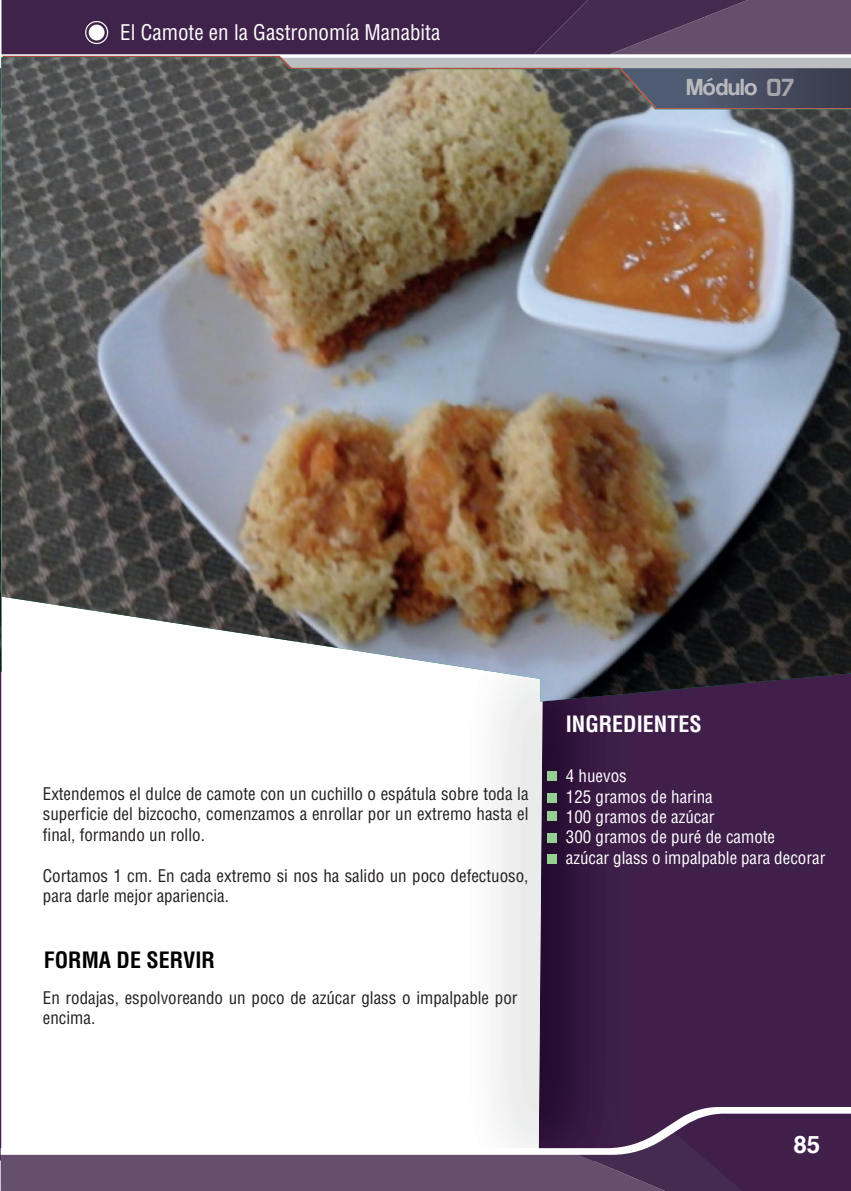
<style>
.page{position:relative;width:851px;height:1191px;background:#fff}
.page>*{position:absolute;margin:0;border:0;box-sizing:border-box;transform-origin:0 0}
.t1{font:24px "Coolvetica Rg";color:#b8b9bc}
.t2{font:700 24px "Helvetica cyr";color:#fff}
.t3{font:700 condensed 22px "Helvetica LT Std";color:#000001}
.t4{font:700 condensed 22px "Helvetica LT Std";color:#fff}
.t5{font:condensed 21px "Helvetica LT Std";color:#fff}
.t6{font:condensed 17px/20.4px "Helvetica LT Std";color:#231f20}
.t7{font:condensed 17px/20.4px "Helvetica LT Std";color:#fff}
.s1{font-family:"Prototype";color:#a5a6aa}
</style>
<div class="page">
<hr style="left:0;top:670px;width:1px;height:490px;background:#40204b">
<div style="left:629px;top:701px;width:221px;height:406px;background:#40204b"></div>
<img style="left:542px;top:701px;width:87px;height:406px">
<img style="left:538px;top:701px;width:4px;height:406px">
<svg style="left:0;top:1107px;width:850px;height:84px"></svg>
<svg style="left:0;top:0;width:850px;height:108px;background:#51375a"></svg>
<img style="left:0;top:108px;width:1px;height:564px">
<img style="left:1px;top:57px;width:849px;height:644px">
<div style="left:547px;top:771px;width:10px;height:9px;background:#95cf91"></div>
<div style="left:547px;top:811px;width:10px;height:10px;background:#95cf91"></div>
<div style="left:547px;top:793px;width:10px;height:9px;background:#95cf91"></div>
<div style="left:547px;top:833px;width:10px;height:9px;background:#95cf91"></div>
<div style="left:547px;top:854px;width:10px;height:10px;background:#95cf91"></div>
<p class="t5" style="left:120px;top:20px;width:321px">El Camote en la Gastronomía Manabita</p>
<h1 class="t1" style="left:686px;top:73px;width:109px">Módulo <span class="s1">07</span></h1>
<p class="t6" style="left:43px;top:783px;width:487px;text-align:justify">Extendemos el dulce de camote con un cuchillo o espátula sobre toda la superficie del bizcocho, comenzamos a enrollar por un extremo hasta el final, formando un rollo.</p>
<p class="t6" style="left:43px;top:865px;width:487px">Cortamos 1 cm. En cada extremo si nos ha salido un poco defectuoso, para darle mejor apariencia.</p>
<p class="t3" style="left:44px;top:946px;width:173px">FORMA DE SERVIR</p>
<p class="t6" style="left:43px;top:987px;width:476px">En rodajas, espolvoreando un poco de azúcar glass o impalpable por encima.</p>
<p class="t4" style="left:565px;top:710px;width:137px">INGREDIENTES</p>
<p class="t7" style="left:565px;top:765px;width:261px">4 huevos<br>125 gramos de harina<br>100 gramos de azúcar<br>300 gramos de puré de camote<br>azúcar glass o impalpable para decorar</p>
<h1 class="t2" style="left:793px;top:1131px;width:28px">85</h1>
</div>
